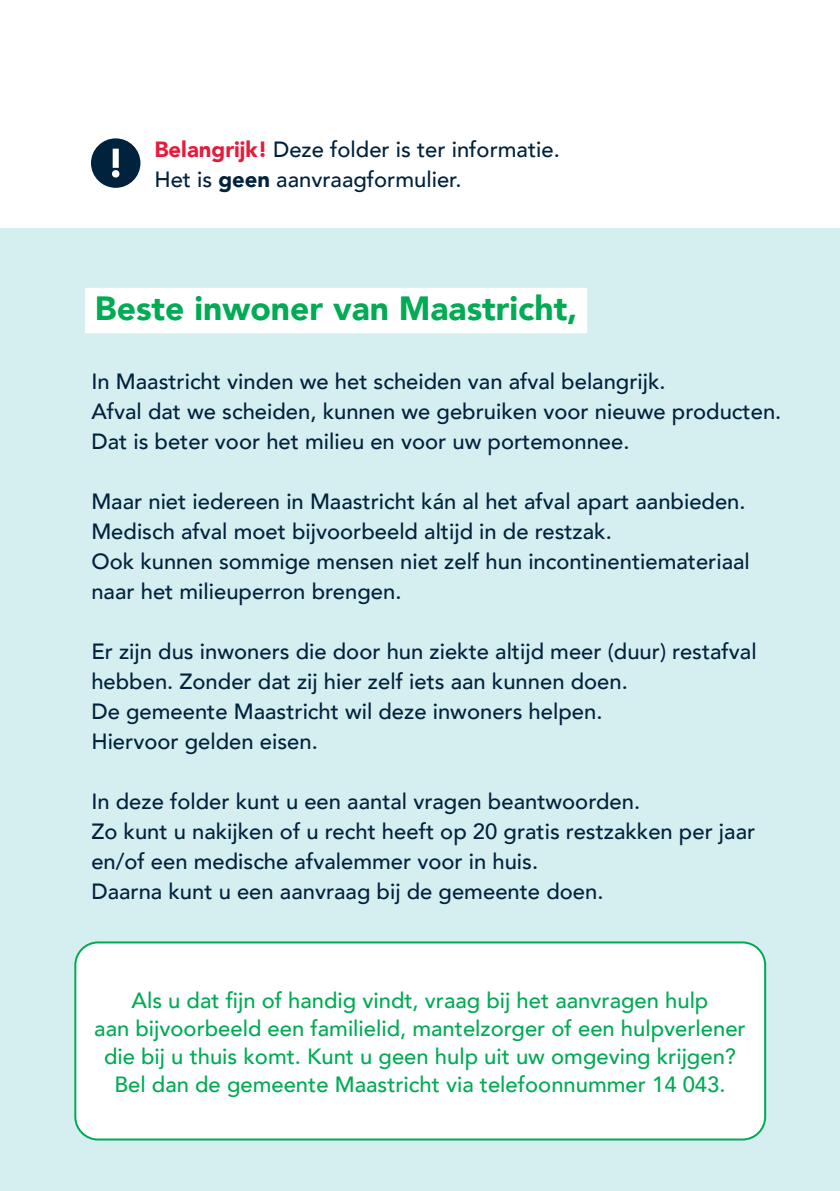
<style>
.page{position:relative;width:840px;height:1191px;background:#fff}
.page>*{position:absolute;margin:0;border:0;box-sizing:border-box;transform-origin:0 0}
.t1{font:900 33.6px "Avenir";color:#00ab54}
.t2{font:500 22px/30px "Avenir";color:#00223c}
.t3{font:500 22px/28px "Avenir";color:#00ab54;text-align:center}
.s1{font-weight:900;color:#e41c3b}
.s2{font-weight:900}
</style>
<div class="page">
<div style="left:0;top:228px;width:839px;height:963px;background:#d5eef0"></div>
<div style="left:85px;top:288px;width:502px;height:45px;background:#fff"></div>
<div style="left:91px;top:138px;width:49px;height:50px;background:#00223c;border-radius:50%"></div>
<svg style="left:112px;top:149px;width:7px;height:29px"></svg>
<div style="left:75px;top:942px;width:689px;height:197px;background:#fff;border-radius:23px"></div>
<div style="left:74px;top:941px;width:691px;height:199px;border:2px solid #00ab54;border-radius:23px"></div>
<p class="t2" style="left:154px;top:133px;width:407px"><span class="s1">Belangrijk!</span> Deze folder is ter informatie.<br>Het is <span class="s2">geen</span> aanvraagformulier.</p>
<h1 class="t1" style="left:95px;top:280px;width:483px">Beste inwoner van Maastricht,</h1>
<p class="t2" style="left:91px;top:365px;width:691px">In Maastricht vinden we het scheiden van afval belangrijk.<br>Afval dat we scheiden, kunnen we gebruiken voor nieuwe producten.<br>Dat is beter voor het milieu en voor uw portemonnee.</p>
<p class="t2" style="left:91px;top:485px;width:659px">Maar niet iedereen in Maastricht kán al het afval apart aanbieden.<br>Medisch afval moet bijvoorbeeld altijd in de restzak.<br>Ook kunnen sommige mensen niet zelf hun incontinentiemateriaal naar het milieuperron brengen.</p>
<p class="t2" style="left:91px;top:635px;width:666px">Er zijn dus inwoners die door hun ziekte altijd meer (duur) restafval hebben. Zonder dat zij hier zelf iets aan kunnen doen.<br>De gemeente Maastricht wil deze inwoners helpen.<br>Hiervoor gelden eisen.</p>
<p class="t2" style="left:91px;top:785px;width:665px">In deze folder kunt u een aantal vragen beantwoorden.<br>Zo kunt u nakijken of u recht heeft op 20 gratis restzakken per jaar en/of een medische afvalemmer voor in huis.<br>Daarna kunt u een aanvraag bij de gemeente doen.</p>
<p class="t3" style="left:94px;top:985px;width:652px">Als u dat fijn of handig vindt, vraag bij het aanvragen hulp<br>aan bijvoorbeeld een familielid, mantelzorger of een hulpverlener die bij u thuis komt. Kunt u geen hulp uit uw omgeving krijgen?<br>Bel dan de gemeente Maastricht via telefoonnummer 14 043.</p>
</div>
